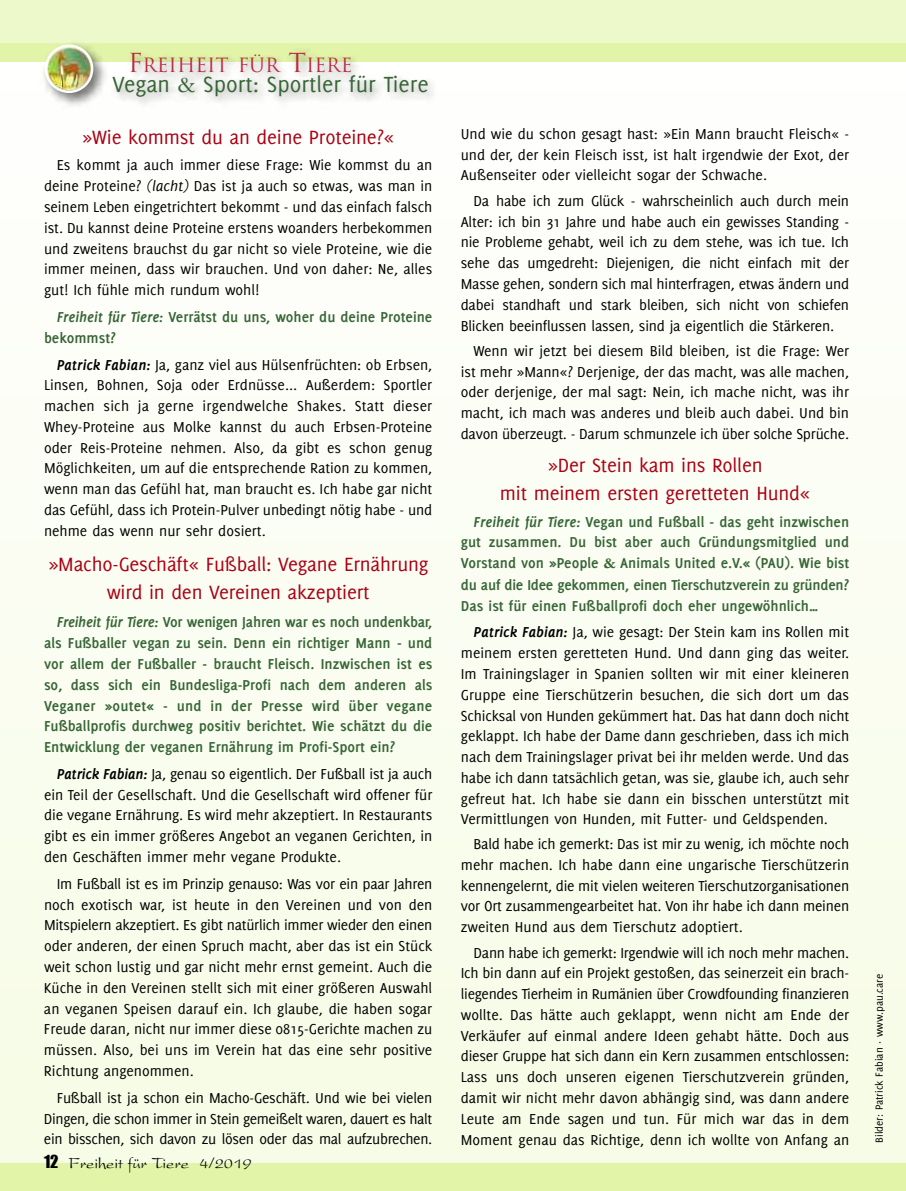
<style>
.page{position:relative;width:906px;height:1191px;background:#fff}
.page>*{position:absolute;margin:0;border:0;box-sizing:border-box;transform-origin:0 0}
.t1{font:24px "Delicious";color:#376536}
.t2{font:21px/27.8px "Delicious";letter-spacing:-.01em;color:#ab0014;text-align:center}
.t3{font:19.2px "Trajan";color:#b92b3f}
.t4{font:16.5px "President";color:#000}
.t5{font:15.75px/20.9px "Delicious";color:#000;text-align:justify}
.t6{font:700 15.75px/20.9px "Delicious";color:#376536;text-align:justify}
.t7{font:11.25px "Delicious";color:#000}
.s1{font-size:25.5px}
.s2{font-family:"Garamond"}
.s3{font-style:italic}
.s4{font-weight:700;font-style:italic}
.s5{font-family:"Impact"}
</style>
<div class="page">
<div style="left:0;top:33px;width:906px;height:1135px;background:#fafdf1"></div>
<div style="left:0;top:1163px;width:906px;height:28px;background:#e1f4a8"></div>
<div style="left:0;top:0;width:906px;height:44px;background:#edf8cb"></div>
<div style="left:0;top:43px;width:906px;height:18px;background:#e1f4a8"></div>
<img style="left:38px;top:43px;width:64px;height:70px">
<img style="left:45px;top:44px;width:37px;height:49px">
<img style="left:82px;top:43px;width:271px;height:62px">
<img style="left:102px;top:60px;width:597px;height:69px">
<p class="t3" style="left:128px;top:54px;width:226px"><span class="s1">F</span>REIHEIT FÜR <span class="s1">T</span>IERE</p>
<h1 class="t1" style="left:112px;top:75px;width:318px">Vegan <span class="s2">&amp;</span> Sport: Sportler für Tiere</h1>
<h2 class="t2" style="left:82px;top:124px;width:314px">»Wie kommst du an deine Proteine?«</h2>
<p class="t5" style="left:44px;top:156px;width:390px;text-indent:13px">Es kommt ja auch immer diese Frage: Wie kommst du an deine Proteine? <span class="s3">(lacht)</span> Das ist ja auch so etwas, was man in seinem Leben eingetrichtert bekommt - und das einfach falsch ist. Du kannst deine Proteine erstens woanders herbekommen und zweitens brauchst du gar nicht so viele Proteine, wie die immer meinen, dass wir brauchen. Und von daher: Ne, alles gut! Ich fühle mich rundum wohl!</p>
<p class="t6" style="left:44px;top:307px;width:390px;text-indent:13px"><span class="s3">Freiheit für Tiere:</span> Verrätst du uns, woher du deine Proteine bekommst?</p>
<p class="t5" style="left:44px;top:355px;width:390px;text-indent:13px"><span class="s4">Patrick Fabian:</span> Ja, ganz viel aus Hülsenfrüchten: ob Erbsen, Linsen, Bohnen, Soja oder Erdnüsse... Außerdem: Sportler machen sich ja gerne irgendwelche Shakes. Statt dieser Whey-Proteine aus Molke kannst du auch Erbsen-Proteine oder Reis-Proteine nehmen. Also, da gibt es schon genug Möglichkeiten, um auf die entsprechende Ration zu kommen, wenn man das Gefühl hat, man braucht es. Ich habe gar nicht das Gefühl, dass ich Protein-Pulver unbedingt nötig habe - und nehme das wenn nur sehr dosiert.</p>
<h2 class="t2" style="left:48px;top:552px;width:382px">»Macho-Geschäft« Fußball: Vegane Ernährung wird in den Vereinen akzeptiert</h2>
<p class="t6" style="left:44px;top:613px;width:390px;text-indent:13px"><span class="s3">Freiheit für Tiere:</span> Vor wenigen Jahren war es noch undenkbar, als Fußballer vegan zu sein. Denn ein richtiger Mann - und vor allem der Fußballer - braucht Fleisch. Inzwischen ist es so, dass sich ein Bundesliga-Profi nach dem anderen als Veganer »outet« - und in der Presse wird über vegane Fußballprofis durchweg positiv berichtet. Wie schätzt du die Entwicklung der veganen Ernährung im Profi-Sport ein?</p>
<p class="t5" style="left:44px;top:764px;width:390px;text-indent:13px"><span class="s4">Patrick Fabian:</span> Ja, genau so eigentlich. Der Fußball ist ja auch ein Teil der Gesellschaft. Und die Gesellschaft wird offener für die vegane Ernährung. Es wird mehr akzeptiert. In Restaurants gibt es ein immer größeres Angebot an veganen Gerichten, in den Geschäften immer mehr vegane Produkte.</p>
<p class="t5" style="left:44px;top:874px;width:390px;text-indent:13px">Im Fußball ist es im Prinzip genauso: Was vor ein paar Jahren noch exotisch war, ist heute in den Vereinen und von den Mitspielern akzeptiert. Es gibt natürlich immer wieder den einen oder anderen, der einen Spruch macht, aber das ist ein Stück weit schon lustig und gar nicht mehr ernst gemeint. Auch die Küche in den Vereinen stellt sich mit einer größeren Auswahl an veganen Speisen darauf ein. Ich glaube, die haben sogar Freude daran, nicht nur immer diese 0815-Gerichte machen zu müssen. Also, bei uns im Verein hat das eine sehr positive Richtung angenommen.</p>
<p class="t5" style="left:44px;top:1088px;width:390px;text-indent:13px">Fußball ist ja schon ein Macho-Geschäft. Und wie bei vielen Dingen, die schon immer in Stein gemeißelt waren, dauert es halt ein bisschen, sich davon zu lösen oder das mal aufzubrechen.</p>
<p class="t4" style="left:44px;top:1158px;width:209px"><span class="s5">12</span> Freiheit für Tiere 4/2019</p>
<p class="t5" style="left:461px;top:124px;width:390px">Und wie du schon gesagt hast: »Ein Mann braucht Fleisch« - und der, der kein Fleisch isst, ist halt irgendwie der Exot, der Außenseiter oder vielleicht sogar der Schwache.</p>
<p class="t5" style="left:461px;top:191px;width:390px;text-indent:13px">Da habe ich zum Glück - wahrscheinlich auch durch mein Alter: ich bin 31 Jahre und habe auch ein gewisses Standing - nie Probleme gehabt, weil ich zu dem stehe, was ich tue. Ich sehe das umgedreht: Diejenigen, die nicht einfach mit der Masse gehen, sondern sich mal hinterfragen, etwas ändern und dabei standhaft und stark bleiben, sich nicht von schiefen Blicken beeinflussen lassen, sind ja eigentlich die Stärkeren.</p>
<p class="t5" style="left:461px;top:341px;width:390px;text-indent:13px">Wenn wir jetzt bei diesem Bild bleiben, ist die Frage: Wer ist mehr »Mann«? Derjenige, der das macht, was alle machen, oder derjenige, der mal sagt: Nein, ich mache nicht, was ihr macht, ich mach was anderes und bleib auch dabei. Und bin davon überzeugt. - Darum schmunzele ich über solche Sprüche.</p>
<h2 class="t2" style="left:500px;top:452px;width:312px">»Der Stein kam ins Rollen<br>mit meinem ersten geretteten Hund«</h2>
<p class="t6" style="left:461px;top:512px;width:390px;text-indent:13px"><span class="s3">Freiheit für Tiere:</span> Vegan und Fußball - das geht inzwischen gut zusammen. Du bist aber auch Gründungsmitglied und Vorstand von »People <span class="s2">&amp;</span> Animals United e.V.« (PAU). Wie bist du auf die Idee gekommen, einen Tierschutzverein zu gründen?<br>Das ist für einen Fußballprofi doch eher ungewöhnlich…</p>
<p class="t5" style="left:461px;top:623px;width:390px;text-indent:13px"><span class="s4">Patrick Fabian:</span> Ja, wie gesagt: Der Stein kam ins Rollen mit meinem ersten geretteten Hund. Und dann ging das weiter.<br>Im Trainingslager in Spanien sollten wir mit einer kleineren Gruppe eine Tierschützerin besuchen, die sich dort um das Schicksal von Hunden gekümmert hat. Das hat dann doch nicht geklappt. Ich habe der Dame dann geschrieben, dass ich mich nach dem Trainingslager privat bei ihr melden werde. Und das habe ich dann tatsächlich getan, was sie, glaube ich, auch sehr gefreut hat. Ich habe sie dann ein bisschen unterstützt mit Vermittlungen von Hunden, mit Futter- und Geldspenden.</p>
<p class="t5" style="left:461px;top:834px;width:390px;text-indent:13px">Bald habe ich gemerkt: Das ist mir zu wenig, ich möchte noch mehr machen. Ich habe dann eine ungarische Tierschützerin kennengelernt, die mit vielen weiteren Tierschutzorganisationen vor Ort zusammengearbeitet hat. Von ihr habe ich dann meinen zweiten Hund aus dem Tierschutz adoptiert.</p>
<p class="t5" style="left:461px;top:943px;width:390px;text-indent:13px">Dann habe ich gemerkt: Irgendwie will ich noch mehr machen.<br>Ich bin dann auf ein Projekt gestoßen, das seinerzeit ein brach&shy;liegendes Tierheim in Rumänien über Crowdfounding finanzieren wollte. Das hätte auch geklappt, wenn nicht am Ende der Verkäufer auf einmal andere Ideen gehabt hätte. Doch aus dieser Gruppe hat sich dann ein Kern zusammen entschlossen:<br>Lass uns doch unseren eigenen Tierschutzverein gründen, damit wir nicht mehr davon abhängig sind, was dann andere Leute am Ende sagen und tun. Für mich war das in dem Moment genau das Richtige, denn ich wollte von Anfang an</p>
<p class="t7" style="left:875px;top:1142px;width:170px;rotate:-90deg">Bilder: Patrick Fabian · www.pau.care</p>
</div>
